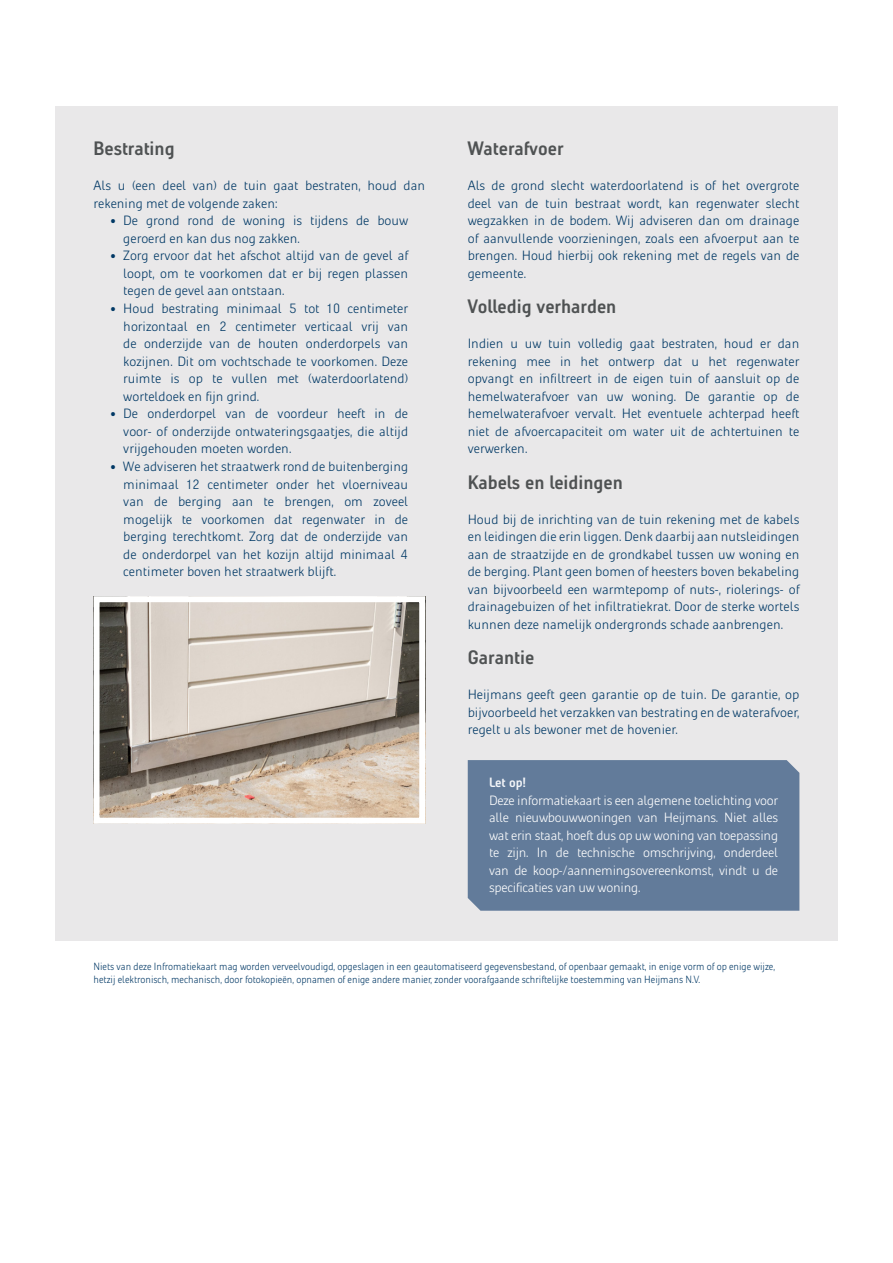
<style>
.page{position:relative;width:893px;height:1263px;background:#fff}
.page>*{position:absolute;margin:0;border:0;box-sizing:border-box;transform-origin:0 0}
.t1{font:700 19.5px "Heijmans Con";color:#4f5253}
.t2{font:300 13.5px/17.5px "Heijmans";color:#003865;text-align:justify}
.t3{font:300 13.5px/17.5px "Heijmans";letter-spacing:-.02em;color:#fff;text-align:justify}
.t4{font:700 13.5px "Heijmans Con";color:#f4f6f9}
.t5{font:300 10.5px/12.6px "Heijmans";color:#003865;scale:.92 1}
</style>
<div class="page">
<div style="left:55px;top:106px;width:783px;height:835px;background:#e9e8e9"></div>
<div style="left:468px;top:760px;width:331px;height:151px;background:#627b9a"></div>
<img style="left:101px;top:603px;width:317px;height:214px">
<div style="left:94px;top:596px;width:331px;height:228px;border:6px solid #fff"></div>
<h1 class="t1" style="left:94px;top:137px;width:83px">Bestrating</h1>
<p class="t2" style="left:94px;top:177px;width:333px">Als u (een deel van) de tuin gaat bestraten, houd dan rekening met de volgende zaken:</p>
<p class="t2" style="left:123px;top:212px;width:286px;text-indent:-13px">• De grond rond de woning is tijdens de bouw geroerd en kan dus nog zakken.</p>
<p class="t2" style="left:123px;top:247px;width:286px;text-indent:-13px">• Zorg ervoor dat het afschot altijd van de gevel af loopt, om te voorkomen dat er bij regen plassen tegen de gevel aan ontstaan.</p>
<p class="t2" style="left:123px;top:300px;width:286px;text-indent:-13px">• Houd bestrating minimaal 5 tot 10 centimeter horizontaal en 2 centimeter verticaal vrij van de onderzijde van de houten onderdorpels van kozijnen. Dit om vochtschade te voorkomen. Deze ruimte is op te vullen met (waterdoorlatend) worteldoek en fijn grind.</p>
<p class="t2" style="left:123px;top:405px;width:286px;text-indent:-13px">• De onderdorpel van de voordeur heeft in de voor- of onderzijde ontwateringsgaatjes, die altijd vrijgehouden moeten worden.</p>
<p class="t2" style="left:123px;top:458px;width:286px;text-indent:-13px">• We adviseren het straatwerk rond de buitenberging minimaal 12 centimeter onder het vloerniveau van de berging aan te brengen, om zoveel mogelijk te voorkomen dat regenwater in de berging terechtkomt. Zorg dat de onderzijde van de onderdorpel van het kozijn altijd minimaal 4 centimeter boven het straatwerk blijft.</p>
<h1 class="t1" style="left:468px;top:137px;width:97px">Waterafvoer</h1>
<p class="t2" style="left:468px;top:177px;width:333px">Als de grond slecht waterdoorlatend is of het overgrote deel van de tuin bestraat wordt, kan regenwater slecht wegzakken in de bodem. Wij adviseren dan om drainage of aanvullende voorzieningen, zoals een afvoerput aan te brengen. Houd hierbij ook rekening met de regels van de gemeente.</p>
<h1 class="t1" style="left:468px;top:295px;width:150px">Volledig verharden</h1>
<p class="t2" style="left:468px;top:335px;width:333px">Indien u uw tuin volledig gaat bestraten, houd er dan rekening mee in het ontwerp dat u het regenwater opvangt en infiltreert in de eigen tuin of aansluit op de hemelwaterafvoer van uw woning. De garantie op de hemelwaterafvoer vervalt. Het eventuele achterpad heeft niet de afvoercapaciteit om water uit de achtertuinen te verwerken.</p>
<h1 class="t1" style="left:468px;top:470px;width:157px">Kabels en leidingen</h1>
<p class="t2" style="left:468px;top:510px;width:333px">Houd bij de inrichting van de tuin rekening met de kabels en leidingen die erin liggen. Denk daarbij aan nutsleidingen aan de straatzijde en de grondkabel tussen uw woning en de berging. Plant geen bomen of heesters boven bekabeling van bijvoorbeeld een warmtepomp of nuts-, riolerings- of drainagebuizen of het infiltratiekrat. Door de sterke wortels kunnen deze namelijk ondergronds schade aanbrengen.</p>
<h1 class="t1" style="left:468px;top:646px;width:68px">Garantie</h1>
<p class="t2" style="left:468px;top:686px;width:333px">Heijmans geeft geen garantie op de tuin. De garantie, op bijvoorbeeld het verzakken van bestrating en de waterafvoer, regelt u als bewoner met de hovenier.</p>
<p class="t4" style="left:489px;top:774px;width:38px">Let op!</p>
<p class="t3" style="left:489px;top:791px;width:291px">Deze informatiekaart is een algemene toelichting voor alle nieuwbouwwoningen van Heijmans. Niet alles wat erin staat, hoeft dus op uw woning van toepassing te zijn. In de technische omschrijving, onderdeel van de koop-/aannemingsovereenkomst, vindt u de specificaties van uw woning.</p>
<p class="t5" style="left:94px;top:960px;width:742px">Niets van deze Infromatiekaart mag worden verveelvoudigd, opgeslagen in een geautomatiseerd gegevensbestand, of openbaar gemaakt, in enige vorm of op enige wijze, hetzij elektronisch, mechanisch, door fotokopieën, opnamen of enige andere manier, zonder voorafgaande schriftelijke toestemming van Heijmans N.V.</p>
</div>
